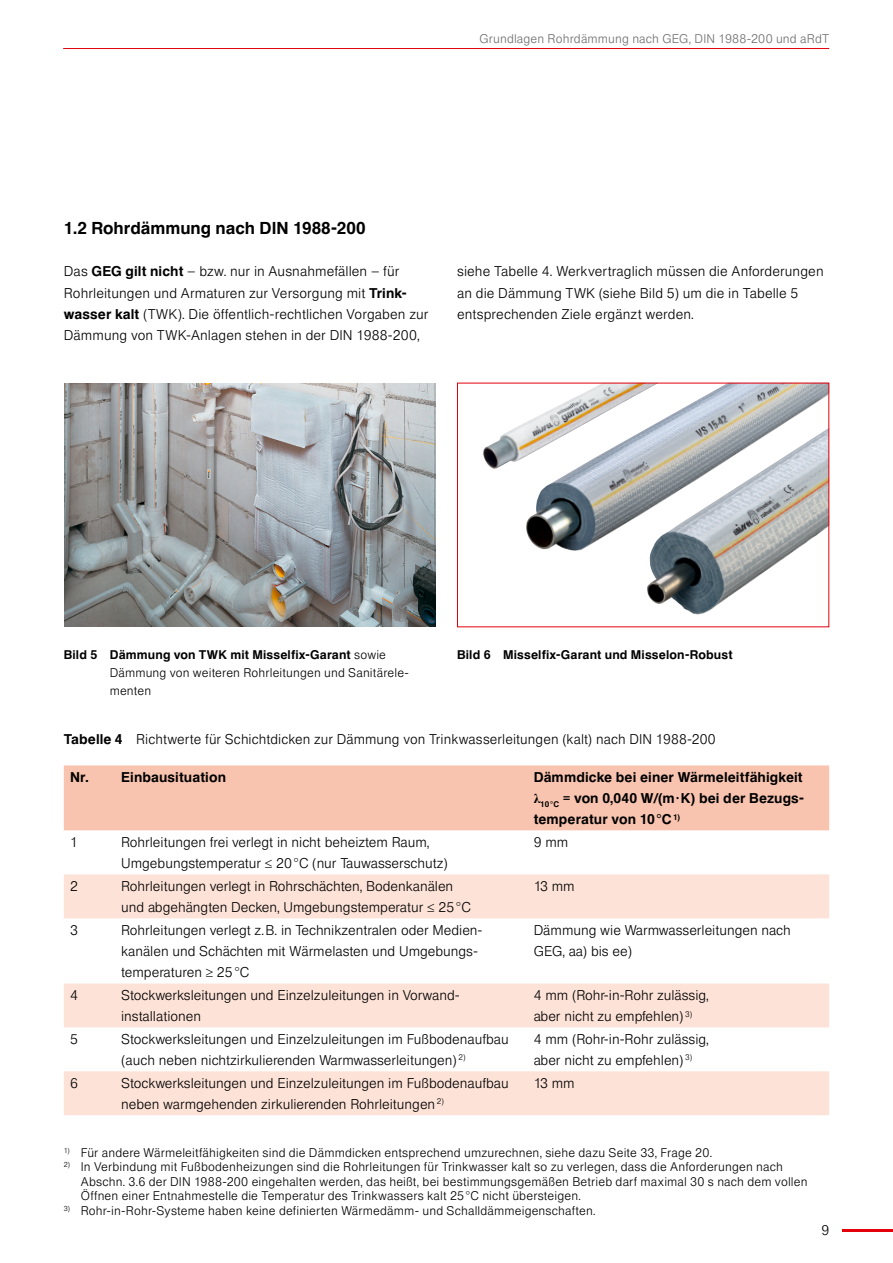
<style>
.page{position:relative;width:893px;height:1263px;background:#fff}
.page>*{position:absolute;margin:0;border:0;box-sizing:border-box;transform-origin:0 0}
.t1{font:500 16.5px "Europa Gro SBOP";color:#000}
.t2{font:300 13.5px/21.3px "Europa Gro SBOP";color:#000}
.t3{font:500 13.5px/21.3px "Europa Gro SBOP";letter-spacing:.01em;color:#000;text-align:justify}
.t4{font:300 12px/14.4px "Europa Gro SBOP";letter-spacing:.015em;color:#000}
.t5{font:300 12px "Europa Gro SBOP";letter-spacing:.015em;color:#6e6e6e}
.t6{font:500 12px "Europa Gro SBOP";letter-spacing:.015em;color:#000}
.s1{font-weight:500}
.s2{font-family:"Times New Roman";font-weight:700}
</style>
<div class="page">
<hr style="left:842px;top:1229px;width:51px;height:2px;background:#e3000b">
<hr style="left:63px;top:48px;width:766px;height:1px;background:#e3000b">
<img style="left:483px;top:423px;width:42px;height:46px">
<img style="left:525px;top:385px;width:302px;height:166px">
<img style="left:646px;top:428px;width:181px;height:187px">
<img style="left:64px;top:383px;width:371px;height:244px">
<div style="left:64px;top:765px;width:765px;height:65px;background:#f9c4af"></div>
<svg style="left:64px;top:830px;width:765px;height:1px"></svg>
<svg style="left:64px;top:874px;width:765px;height:241px;fill:#fce2d7"></svg>
<p class="t1" style="left:64px;top:218px;width:303px">1.2 Rohrdämmung nach DIN 1988-200</p>
<p class="t5" style="left:479px;top:31px;width:351px">Grundlagen Rohrdämmung nach GEG, DIN 1988-200 und aRdT</p>
<p class="t2" style="left:64px;top:261px;width:366px">Das <span class="s1">GEG gilt nicht</span> – bzw. nur in Ausnahmefällen – für Rohrleitungen und Armaturen zur Versorgung mit <span class="s1">Trink&shy;wasser kalt</span> (TWK). Die öffentlich-rechtlichen Vorgaben zur Dämmung von TWK-Anlagen stehen in der DIN 1988-200,</p>
<p class="t2" style="left:457px;top:261px;width:368px">siehe Tabelle 4. Werkvertraglich müssen die Anforderungen an die Dämmung TWK (siehe Bild 5) um die in Tabelle 5 entsprechenden Ziele ergänzt werden.</p>
<p class="t4" style="left:110px;top:646px;width:301px;line-height:18px;text-indent:-46px"><span class="s1">Bild 5 Dämmung von TWK mit Misselfix-Garant</span> sowie<br>Dämmung von weiteren Rohrleitungen und Sanitärele&shy;menten</p>
<p class="t6" style="left:457px;top:647px;width:277px">Bild 6 Misselfix-Garant und Misselon-Robust</p>
<p class="t2" style="left:64px;top:728px;width:653px"><span class="s1">Tabelle 4</span> Richtwerte für Schichtdicken zur Dämmung von Trinkwasserleitungen (kalt) nach DIN 1988-200</p>
<p class="t3" style="left:70px;top:766px;width:20px">Nr.</p>
<p class="t3" style="left:121px;top:766px;width:106px">Einbausituation</p>
<p class="t3" style="left:534px;top:766px;width:271px">Dämmdicke bei einer Wärmeleitfähigkeit <span class="s2">λ</span><sub>10°C</sub> = von 0,040 W/(m·K) bei der Bezugs&shy;temperatur von 10°C <sup>1)</sup></p>
<p class="t2" style="left:70px;top:831px;width:9px">1</p>
<p class="t2" style="left:121px;top:831px;width:328px">Rohrleitungen frei verlegt in nicht beheiztem Raum,<br>Umgebungstemperatur ≤ 20°C (nur Tauwasserschutz)</p>
<p class="t2" style="left:534px;top:831px;width:36px">9 mm</p>
<p class="t2" style="left:70px;top:875px;width:9px">2</p>
<p class="t2" style="left:121px;top:875px;width:351px">Rohrleitungen verlegt in Rohrschächten, Bodenkanälen und abgehängten Decken, Umgebungstemperatur ≤ 25°C</p>
<p class="t2" style="left:534px;top:875px;width:43px">13 mm</p>
<p class="t2" style="left:70px;top:919px;width:9px">3</p>
<p class="t2" style="left:121px;top:919px;width:362px">Rohrleitungen verlegt z.B. in Technikzentralen oder Medien&shy;kanälen und Schächten mit Wärmelasten und Umgebungs&shy;temperaturen ≥ 25°C</p>
<p class="t2" style="left:534px;top:919px;width:259px">Dämmung wie Warmwasserleitungen nach<br>GEG, aa) bis ee)</p>
<p class="t2" style="left:70px;top:984px;width:9px">4</p>
<p class="t2" style="left:121px;top:984px;width:339px">Stockwerksleitungen und Einzelzuleitungen in Vorwand&shy;installationen</p>
<p class="t2" style="left:534px;top:984px;width:177px">4 mm (Rohr-in-Rohr zulässig, aber nicht zu empfehlen) <sup>3)</sup></p>
<p class="t2" style="left:70px;top:1028px;width:9px">5</p>
<p class="t2" style="left:121px;top:1028px;width:389px">Stockwerksleitungen und Einzelzuleitungen im Fußbodenaufbau (auch neben nichtzirkulierenden Warmwasserleitungen) <sup>2)</sup></p>
<p class="t2" style="left:534px;top:1028px;width:177px">4 mm (Rohr-in-Rohr zulässig, aber nicht zu empfehlen) <sup>3)</sup></p>
<p class="t2" style="left:70px;top:1072px;width:9px">6</p>
<p class="t2" style="left:121px;top:1072px;width:389px">Stockwerksleitungen und Einzelzuleitungen im Fußbodenaufbau neben warmgehenden zirkulierenden Rohrleitungen <sup>2)</sup></p>
<p class="t2" style="left:534px;top:1072px;width:43px">13 mm</p>
<p class="t4" style="left:64px;top:1145px;width:650px"><sup>1)</sup> Für andere Wärmeleitfähigkeiten sind die Dämmdicken entsprechend umzurechnen, siehe dazu Seite 33, Frage 20.</p>
<p class="t4" style="left:81px;top:1160px;width:728px;text-indent:-17px"><sup>2)</sup> In Verbindung mit Fußbodenheizungen sind die Rohrleitungen für Trinkwasser kalt so zu verlegen, dass die Anforderungen nach<br>Abschn. 3.6 der DIN 1988-200 eingehalten werden, das heißt, bei bestimmungsgemäßen Betrieb darf maximal 30 s nach dem vollen<br>Öffnen einer Entnahmestelle die Temperatur des Trinkwassers kalt 25°C nicht übersteigen.</p>
<p class="t4" style="left:64px;top:1203px;width:533px"><sup>3)</sup> Rohr-in-Rohr-Systeme haben keine definierten Wärmedämm- und Schalldämmeigenschaften.</p>
<p class="t2" style="left:821px;top:1219px;width:9px">9</p>
</div>
